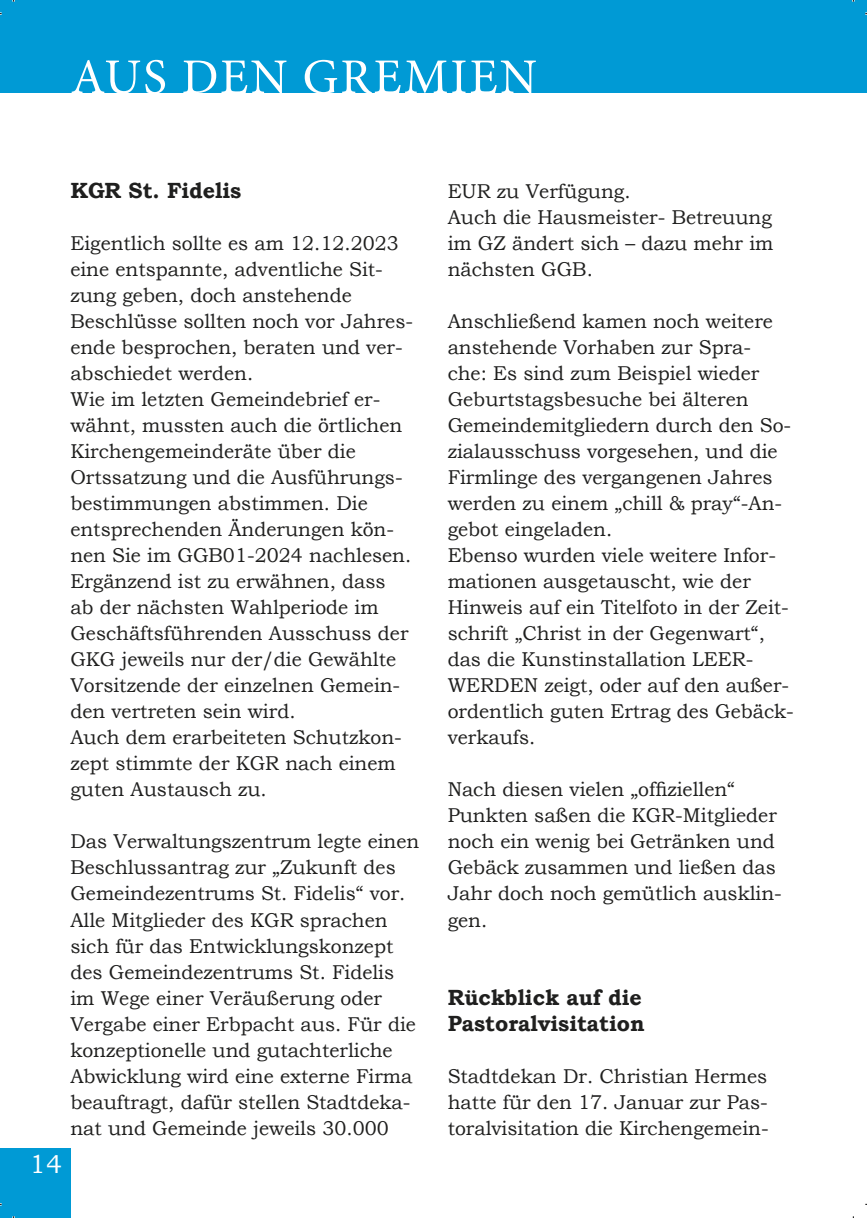
<style>
.page{position:relative;width:867px;height:1218px;background:#fff}
.page>*{position:absolute;margin:0;border:0;box-sizing:border-box;transform-origin:0 0}
.t1{font:50px "Minion Pro";letter-spacing:.04em;color:#fff}
.t2{font:26px "Bookman Old Style";color:#fff}
.Fließtext{font:700 22px "Bookman Old Style";color:#1f1f1e}
.Fließtext-2{font:20px/26px "Bookman Old Style";color:#1f1f1e}
</style>
<div class="page">
<div style="left:0;top:1148px;width:70px;height:70px;background:#009ad5"></div>
<div style="left:0;top:0;width:853px;height:93px;background:#009ad5"></div>
<div style="left:853px;top:0;width:13px;height:93px;background:#009ad5"></div>
<h1 class="t1" style="left:71px;top:44px;width:468px">AUS DEN GREMIEN</h1>
<h2 class="t2" style="left:30px;top:1147px;width:34px">14</h2>
<p class="Fließtext" style="left:70px;top:175px;width:172px">KGR St. Fidelis</p>
<p class="Fließtext-2" style="left:70px;top:231px;width:344px">Eigentlich sollte es am 12.12.2023 eine entspannte, adventliche Sit&shy;zung geben, doch anstehende<br>Beschlüsse sollten noch vor Jahres&shy;ende besprochen, beraten und ver&shy;abschiedet werden.</p>
<p class="Fließtext-2" style="left:70px;top:387px;width:342px">Wie im letzten Gemeindebrief er&shy;wähnt, mussten auch die örtlichen<br>Kirchengemeinderäte über die<br>Ortssatzung und die Ausführungs&shy;bestimmungen abstimmen. Die entsprechenden Änderungen kön&shy;nen Sie im GGB01-2024 nachlesen.<br>Ergänzend ist zu erwähnen, dass ab der nächsten Wahlperiode im<br>Geschäftsführenden Ausschuss der<br>GKG jeweils nur der/die Gewählte<br>Vorsitzende der einzelnen Gemein&shy;den vertreten sein wird.</p>
<p class="Fließtext-2" style="left:70px;top:725px;width:333px">Auch dem erarbeiteten Schutzkon&shy;zept stimmte der KGR nach einem guten Austausch zu.</p>
<p class="Fließtext-2" style="left:70px;top:829px;width:350px">Das Verwaltungszentrum legte einen Beschlussantrag zur „Zukunft des Gemeindezentrums St. Fidelis“ vor.<br>Alle Mitglieder des KGR sprachen sich für das Entwicklungskonzept des Gemeindezentrums St. Fidelis im Wege einer Veräußerung oder Vergabe einer Erbpacht aus. Für die konzeptionelle und gutachterliche Abwicklung wird eine externe Firma beauftragt, dafür stellen Stadtdeka&shy;nat und Gemeinde jeweils 30.000</p>
<p class="Fließtext-2" style="left:447px;top:179px;width:184px">EUR zu Verfügung.</p>
<p class="Fließtext-2" style="left:447px;top:205px;width:327px;text-align:justify">Auch die Hausmeister- Betreuung im GZ ändert sich – dazu mehr im nächsten GGB.</p>
<p class="Fließtext-2" style="left:447px;top:309px;width:345px">Anschließend kamen noch weitere anstehende Vorhaben zur Spra&shy;che: Es sind zum Beispiel wieder<br>Geburtstagsbesuche bei älteren<br>Gemeindemitgliedern durch den So&shy;zialausschuss vorgesehen, und die<br>Firmlinge des vergangenen Jahres werden zu einem „chill &amp; pray“-An&shy;gebot eingeladen.</p>
<p class="Fließtext-2" style="left:447px;top:543px;width:348px">Ebenso wurden viele weitere Infor&shy;mationen ausgetauscht, wie der<br>Hinweis auf ein Titelfoto in der Zeit&shy;schrift „Christ in der Gegenwart“, das die Kunstinstallation LEER-<br>WERDEN zeigt, oder auf den außer&shy;ordentlich guten Ertrag des Gebäck&shy;verkaufs.</p>
<p class="Fließtext-2" style="left:447px;top:777px;width:336px">Nach diesen vielen „offiziellen“<br>Punkten saßen die KGR-Mitglieder noch ein wenig bei Getränken und<br>Gebäck zusammen und ließen das<br>Jahr doch noch gemütlich ausklin&shy;gen.</p>
<p class="Fließtext" style="left:447px;top:981px;width:196px">Rückblick auf die</p>
<p class="Fließtext" style="left:447px;top:1007px;width:198px">Pastoralvisitation</p>
<p class="Fließtext-2" style="left:447px;top:1063px;width:322px;text-align:justify">Stadtdekan Dr. Christian Hermes hatte für den 17. Januar zur Pas&shy;toralvisitation die Kirchengemein-</p>
</div>
